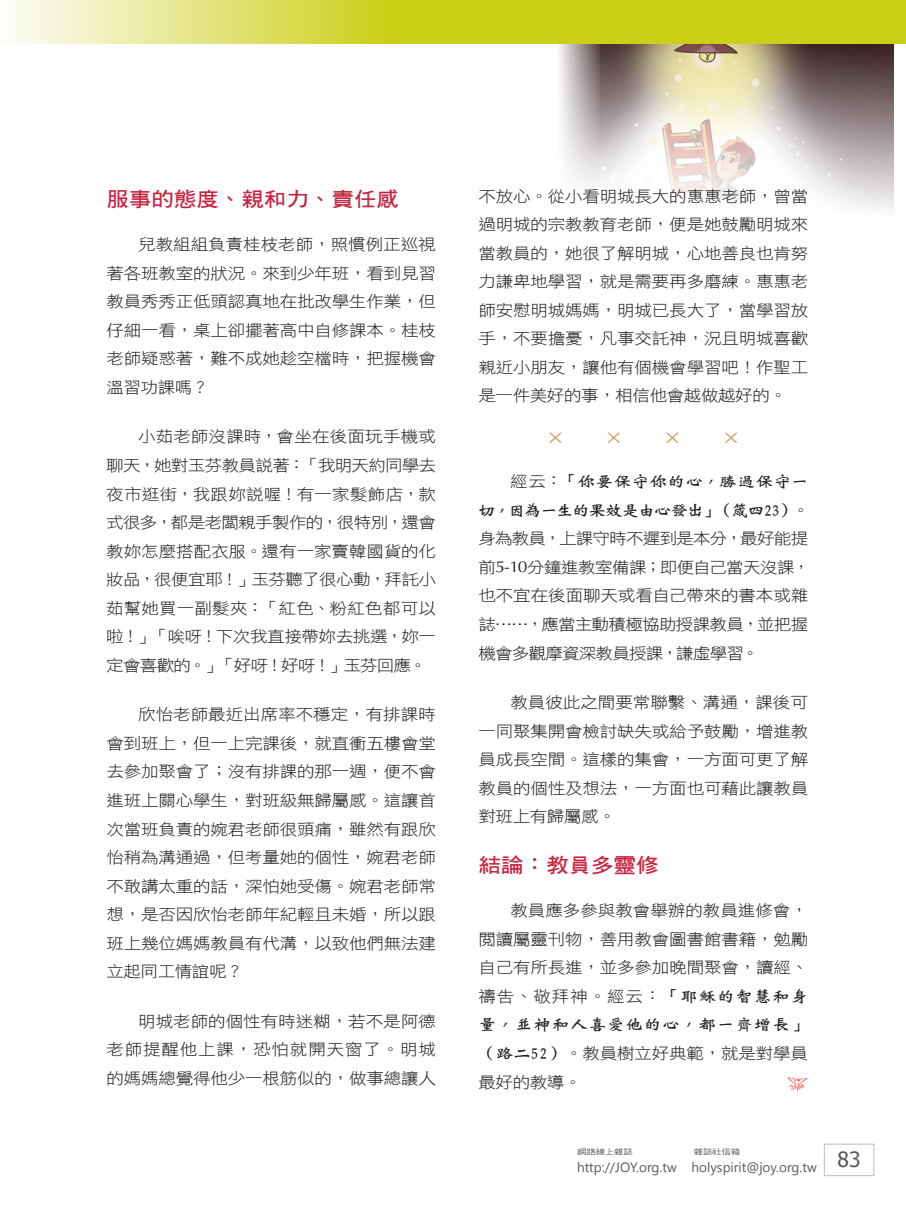
<style>
.page{position:relative;width:906px;height:1217px;background:#fff}
.page>*{position:absolute;margin:0;border:0;box-sizing:border-box;transform-origin:0 0}
.大標{font:20.25px "DF Hei W7 WIN BF";color:#c8233f;scale:1.11 1}
.t1{font:15.75px/28.5px "DF Hei W3 WIN BF";letter-spacing:-.01em;color:#231f20;text-align:justify;scale:1.11 1}
.t2{font:13.5px "Segoe UI";color:#57585a}
.t3{font:7.5px "DF Hei W5 WIN BF";letter-spacing:-.015em;color:#57585a;scale:1.25 1}
.s1{font-family:"DF Wei Bei W7 WIN BF"}
.s2{font-family:"Optima"}
</style>
<div class="page">
<div style="left:824px;top:1143px;width:50px;height:32px;border:1px solid #bcbdc0"></div>
<img style="left:599px;top:43px;width:294px;height:167px">
<svg style="left:446px;top:43px;width:153px;height:141px"></svg>
<svg style="left:10px;top:0;width:896px;height:43px;fill:#cccf17"></svg>
<img style="left:788px;top:1077px;width:19px;height:13px">
<p class="大標" style="left:106px;top:188px;width:265px">服事的態度、親和力、責任感</p>
<p class="t1" style="left:106px;top:230px;width:298px;text-indent:32px">兒教組組負責桂枝老師，照慣例正巡視著各班教室的狀況。來到少年班，看到見習教員秀秀正低頭認真地在批改學生作業，但仔細一看，桌上卻擺著高中自修課本。桂枝老師疑惑著，難不成她趁空檔時，把握機會溫習功課嗎？</p>
<p class="t1" style="left:106px;top:422px;width:299px;text-indent:32px">小茹老師沒課時，會坐在後面玩手機或聊天，她對玉芬教員說著：「我明天約同學去夜市逛街，我跟妳說喔！有一家髮飾店，款式很多，都是老闆親手製作的，很特別，還會教妳怎麼搭配衣服。還有一家賣韓國貨的化妝品，很便宜耶！」玉芬聽了很心動，拜託小茹幫她買一副髮夾：「紅色、粉紅色都可以啦！」「唉呀！下次我直接帶妳去挑選，妳一定會喜歡的。」「好呀！好呀！」玉芬回應。</p>
<p class="t1" style="left:106px;top:700px;width:298px;text-indent:32px">欣怡老師最近出席率不穩定，有排課時會到班上，但一上完課後，就直衝五樓會堂去參加聚會了；沒有排課的那一週，便不會進班上關心學生，對班級無歸屬感。這讓首次當班負責的婉君老師很頭痛，雖然有跟欣怡稍為溝通過，但考量她的個性，婉君老師不敢講太重的話，深怕她受傷。婉君老師常想，是否因欣怡老師年紀輕且未婚，所以跟班上幾位媽媽教員有代溝，以致他們無法建立起同工情誼呢？</p>
<p class="t1" style="left:106px;top:1006px;width:298px;text-indent:32px">明城老師的個性有時迷糊，若不是阿德老師提醒他上課，恐怕就開天窗了。明城的媽媽總覺得他少一根筋似的，做事總讓人</p>
<p class="t1" style="left:478px;top:182px;width:298px">不放心。從小看明城長大的惠惠老師，曾當過明城的宗教教育老師，便是她鼓勵明城來當教員的，她很了解明城，心地善良也肯努力謙卑地學習，就是需要再多磨練。惠惠老師安慰明城媽媽，明城已長大了，當學習放手，不要擔憂，凡事交託神，況且明城喜歡親近小朋友，讓他有個機會學習吧！作聖工是一件美好的事，相信他會越做越好的。</p>
<p class="t1" style="left:478px;top:467px;width:300px;text-indent:32px">經云：<span class="s1">「你要保守你的心，勝過保守一切，因為一生的果效是由心發出」（箴四23）</span>。身為教員，上課守時不遲到是本分，最好能提前<span class="s2">5-10</span>分鐘進教室備課；即便自己當天沒課，也不宜在後面聊天或看自己帶來的書本或雜誌……，應當主動積極協助授課教員，並把握機會多觀摩資深教員授課，謙虛學習。</p>
<p class="t1" style="left:478px;top:688px;width:298px;text-indent:32px">教員彼此之間要常聯繫、溝通，課後可一同聚集開會檢討缺失或給予鼓勵，增進教員成長空間。這樣的集會，一方面可更了解教員的個性及想法，一方面也可藉此讓教員對班上有歸屬感。</p>
<p class="大標" style="left:478px;top:854px;width:164px">結論：教員多靈修</p>
<p class="t1" style="left:478px;top:896px;width:298px;text-indent:32px">教員應多參與教會舉辦的教員進修會，閱讀屬靈刊物，善用教會圖書館書籍，勉勵自己有所長進，並多參加晚間聚會，讀經、禱告、敬拜神。經云：<span class="s1">「耶穌的智慧和身量，並神和人喜愛他的心，都一齊增長」（路二52）</span>。教員樹立好典範，就是對學員最好的教導。</p>
<p class="t3" style="left:577px;top:1147px;width:46px">網路線上雜誌</p>
<p class="t3" style="left:694px;top:1147px;width:39px">雜誌社信箱</p>
<p class="t2" style="left:577px;top:1157px;width:285px">http://JOY.org.tw holyspirit@joy.org.tw <sup>83</sup></p>
</div>
